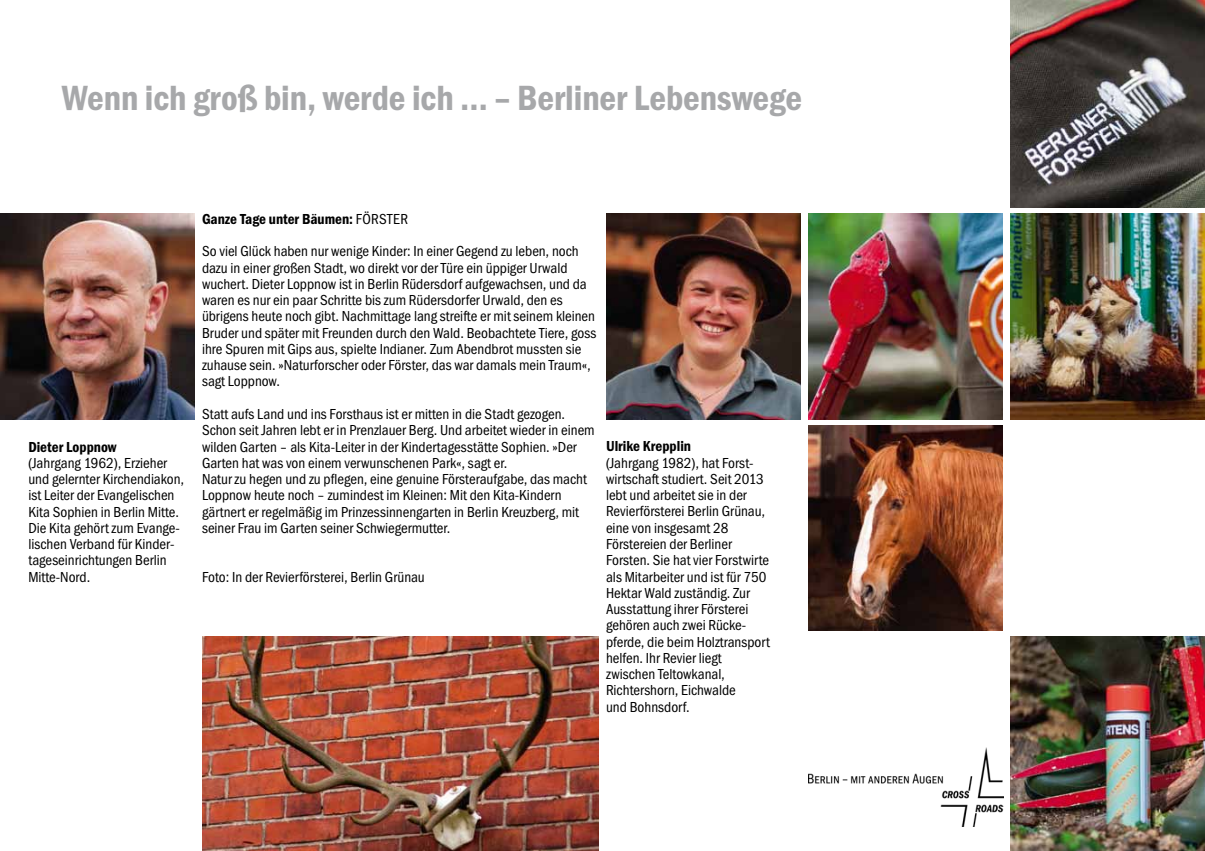
<style>
.page{position:relative;width:1205px;height:851px;background:#fff}
.page>*{position:absolute;margin:0;border:0;box-sizing:border-box;transform-origin:0 0}
.t1{font:600 condensed 36.25px "Franklin Gothic";letter-spacing:-.005em;color:#a7a8aa}
.t2{font:condensed 15px/16.2px "Franklin Gothic";color:#000}
.t3{font:600 condensed 15px "Franklin Gothic";color:#000}
.s1{font-weight:600}
</style>
<div class="page">
<img style="left:808px;top:747px;width:195px;height:78px">
<img style="left:1010px;top:0;width:195px;height:208px">
<img style="left:808px;top:214px;width:195px;height:205px">
<img style="left:1010px;top:636px;width:195px;height:214px">
<img style="left:808px;top:425px;width:195px;height:205px">
<img style="left:1010px;top:214px;width:195px;height:205px">
<img style="left:202px;top:636px;width:397px;height:214px">
<img style="left:606px;top:214px;width:195px;height:205px">
<img style="left:0;top:214px;width:195px;height:205px">
<h1 class="t1" style="left:62px;top:77px;width:742px">Wenn ich groß bin, werde ich … – Berliner Lebenswege</h1>
<p class="t3" style="left:28px;top:438px;width:90px">Dieter Loppnow</p>
<p class="t2" style="left:28px;top:454px;width:157px">(Jahrgang 1962), Erzieher und gelernter Kirchendiakon, ist Leiter der Evangelischen<br>Kita Sophien in Berlin Mitte.<br>Die Kita gehört zum Evange&shy;lischen Verband für Kinder&shy;tageseinrichtungen Berlin<br>Mitte-Nord.</p>
<p class="t2" style="left:202px;top:203px;width:378px;line-height:32.5px"><span class="s1">Ganze Tage unter Bäumen:</span> FÖRSTER<br>So viel Glück haben nur wenige Kinder: In einer Gegend zu leben, noch</p>
<p class="t2" style="left:202px;top:260px;width:396px">dazu in einer großen Stadt, wo direkt vor der Türe ein üppiger Urwald wuchert. Dieter Loppnow ist in Berlin Rüdersdorf aufgewachsen, und da waren es nur ein paar Schritte bis zum Rüdersdorfer Urwald, den es übrigens heute noch gibt. Nachmittage lang streifte er mit seinem kleinen Bruder und später mit Freunden durch den Wald. Beobachtete Tiere, goss ihre Spuren mit Gips aus, spielte Indianer. Zum Abendbrot mussten sie zuhause sein. »Naturforscher oder Förster, das war damals mein Traum«, sagt Loppnow.</p>
<p class="t2" style="left:202px;top:406px;width:394px">Statt aufs Land und ins Forsthaus ist er mitten in die Stadt gezogen.<br>Schon seit Jahren lebt er in Prenzlauer Berg. Und arbeitet wieder in einem wilden Garten – als Kita-Leiter in der Kindertagesstätte Sophien. »Der Garten hat was von einem verwunschenen Park«, sagt er.<br>Natur zu hegen und zu pflegen, eine genuine Försteraufgabe, das macht Loppnow heute noch – zumindest im Kleinen: Mit den Kita-Kindern gärtnert er regelmäßig im Prinzessinnengarten in Berlin Kreuzberg, mit seiner Frau im Garten seiner Schwiegermutter.</p>
<p class="t2" style="left:202px;top:568px;width:224px">Foto: In der Revierförsterei, Berlin Grünau</p>
<p class="t3" style="left:606px;top:438px;width:87px">Ulrike Krepplin</p>
<p class="t2" style="left:606px;top:454px;width:165px">(Jahrgang 1982), hat Forst&shy;wirtschaft studiert. Seit 2013 lebt und arbeitet sie in der<br>Revierförsterei Berlin Grünau, eine von insgesamt 28<br>Förstereien der Berliner<br>Forsten. Sie hat vier Forstwirte als Mitarbeiter und ist für 750<br>Hektar Wald zuständig. Zur<br>Ausstattung ihrer Försterei gehören auch zwei Rücke&shy;pferde, die beim Holztransport helfen. Ihr Revier liegt zwischen Teltowkanal,<br>Richtershorn, Eichwalde<br>und Bohnsdorf.</p>
</div>
